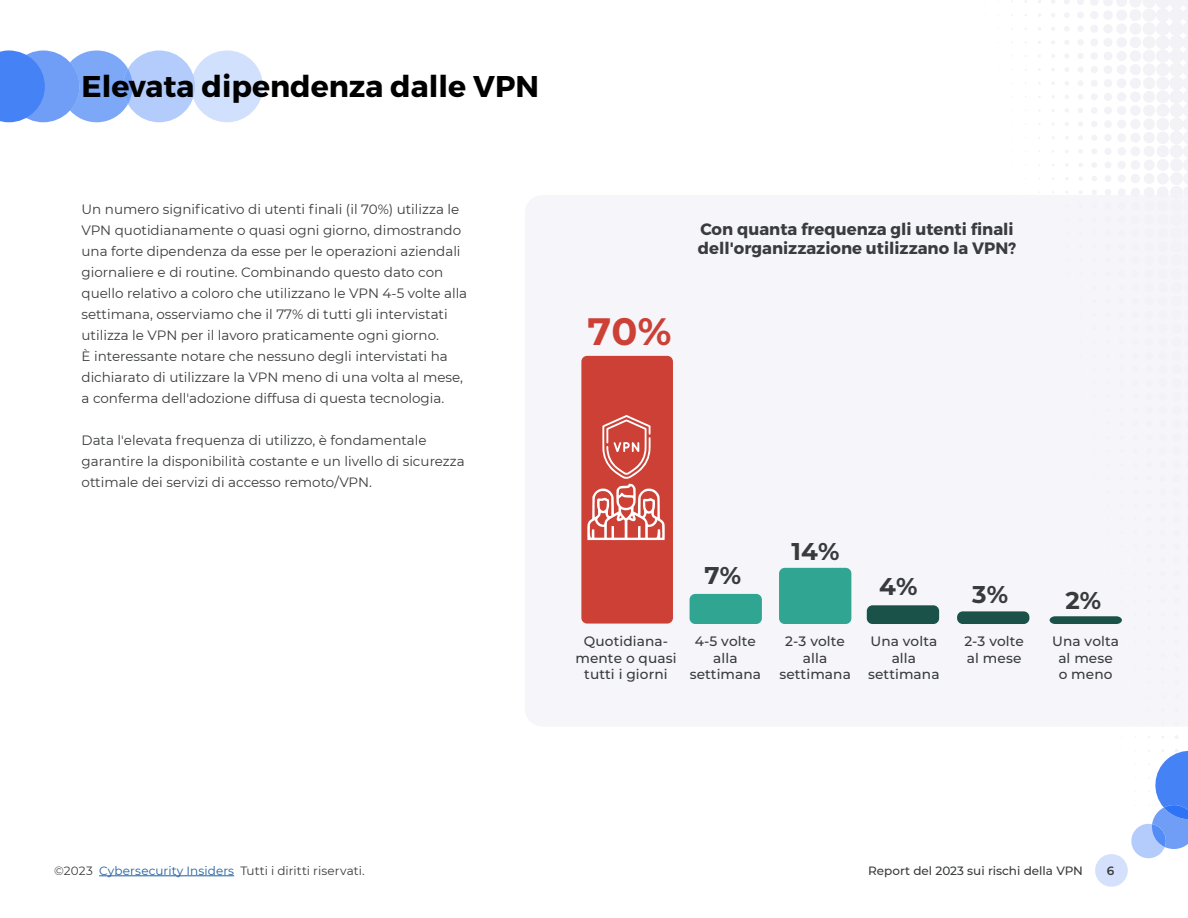
<style>
.page{position:relative;width:1188px;height:918px;background:#fff}
.page>*{position:absolute;margin:0;border:0;box-sizing:border-box;transform-origin:0 0}
.t1{font:700 38.25px "Montserrat";color:#cc4036}
.t2{font:700 30px "Montserrat";color:#000}
.t3{font:700 24.3px "Montserrat";color:#383b3c}
.t4{font:700 16.5px/19.8px "Montserrat";color:#393b3c}
.t5{font:500 13.65px/16.4px "Montserrat";letter-spacing:.005em;color:#383b3c;text-align:center}
.t6{font:13.5px/21px "Montserrat";color:#393b3c}
.t7{font:12px "Montserrat";letter-spacing:.005em;color:#393b3c}
.t8{font:500 12px "Montserrat";color:#393b3c}
.t9{font:600 12px "Montserrat";color:#393b3c}
.s1{color:#215e9e}
</style>
<div class="page">
<hr style="left:99px;top:876px;width:135px;height:1px;background:#215e9e">
<div style="left:7px;top:51px;width:72px;height:71px;background:#709ef7;border-radius:50%"></div>
<div style="left:123px;top:51px;width:72px;height:71px;background:#b3ccfc;border-radius:50%"></div>
<svg style="left:193px;top:51px;width:70px;height:71px"></svg>
<hr style="left:191px;top:75px;width:4px;height:23px;background:#b3ccfc;border-radius:50%">
<svg style="left:0;top:51px;width:45px;height:71px"></svg>
<svg style="left:70px;top:51px;width:58px;height:71px;background:#8eb3f8"></svg>
<div style="left:61px;top:62px;width:18px;height:48px;background:#709ef7;border-radius:50%"></div>
<svg style="left:123px;top:69px;width:10px;height:35px"></svg>
<div style="left:971px;top:288px;width:217px;height:451px;background:#f5f5fa"></div>
<svg style="left:957px;top:0;width:231px;height:288px"></svg>
<svg style="left:1095px;top:749px;width:93px;height:138px"></svg>
<div style="left:581px;top:356px;width:92px;height:268px;background:#cc4036;border-radius:6px"></div>
<div style="left:690px;top:594px;width:72px;height:30px;background:#30a692;border-radius:6px"></div>
<div style="left:779px;top:568px;width:72px;height:56px;background:#30a692;border-radius:6px"></div>
<div style="left:867px;top:605px;width:72px;height:19px;background:#1a5249;border-radius:6px"></div>
<div style="left:957px;top:611px;width:72px;height:13px;background:#1a5249;border-radius:6px"></div>
<svg style="left:1050px;top:616px;width:72px;height:8px"></svg>
<svg style="left:587px;top:415px;width:78px;height:125px"></svg>
<h2 class="t2" style="left:82px;top:67px;width:459px">Elevata dipendenza dalle VPN</h2>
<p class="t6" style="left:82px;top:198px;width:387px">Un numero significativo di utenti finali (il 70%) utilizza le VPN quotidianamente o quasi ogni giorno, dimostrando una forte dipendenza da esse per le operazioni aziendali giornaliere e di routine. Combinando questo dato con quello relativo a coloro che utilizzano le VPN 4-5 volte alla settimana, osserviamo che il 77% di tutti gli intervistati utilizza le VPN per il lavoro praticamente ogni giorno.<br>È interessante notare che nessuno degli intervistati ha dichiarato di utilizzare la VPN meno di una volta al mese, a conferma dell'adozione diffusa di questa tecnologia.</p>
<p class="t6" style="left:82px;top:429px;width:385px">Data l'elevata frequenza di utilizzo, è fondamentale garantire la disponibilità costante e un livello di sicurezza ottimale dei servizi di accesso remoto/VPN.</p>
<h1 class="t1" style="left:588px;top:304px;width:86px">70%</h1>
<p class="t4" style="left:698px;top:219px;width:320px">Con quanta frequenza gli utenti finali dell'organizzazione utilizzano la VPN?</p>
<h3 class="t3" style="left:705px;top:558px;width:38px">7%</h3>
<h3 class="t3" style="left:791px;top:534px;width:50px">14%</h3>
<h3 class="t3" style="left:879px;top:569px;width:40px">4%</h3>
<h3 class="t3" style="left:972px;top:577px;width:37px">3%</h3>
<h3 class="t3" style="left:1065px;top:583px;width:37px">2%</h3>
<p class="t5" style="left:575px;top:633px;width:103px">Quotidiana&shy;mente o quasi tutti i giorni</p>
<p class="t5" style="left:690px;top:633px;width:73px">4-5 volte alla settimana</p>
<p class="t5" style="left:779px;top:633px;width:73px">2-3 volte alla settimana</p>
<p class="t5" style="left:868px;top:633px;width:73px">Una volta alla settimana</p>
<p class="t5" style="left:964px;top:633px;width:61px;text-align:left">2-3 volte al mese</p>
<p class="t5" style="left:1052px;top:633px;width:68px">Una volta al mese<br>o meno</p>
<p class="t7" style="left:54px;top:862px;width:312px">©2023 <span class="s1">Cybersecurity Insiders</span> Tutti i diritti riservati.</p>
<p class="t8" style="left:868px;top:862px;width:216px">Report del 2023 sui rischi della VPN</p>
<p class="t9" style="left:1107px;top:863px;width:9px">6</p>
</div>
